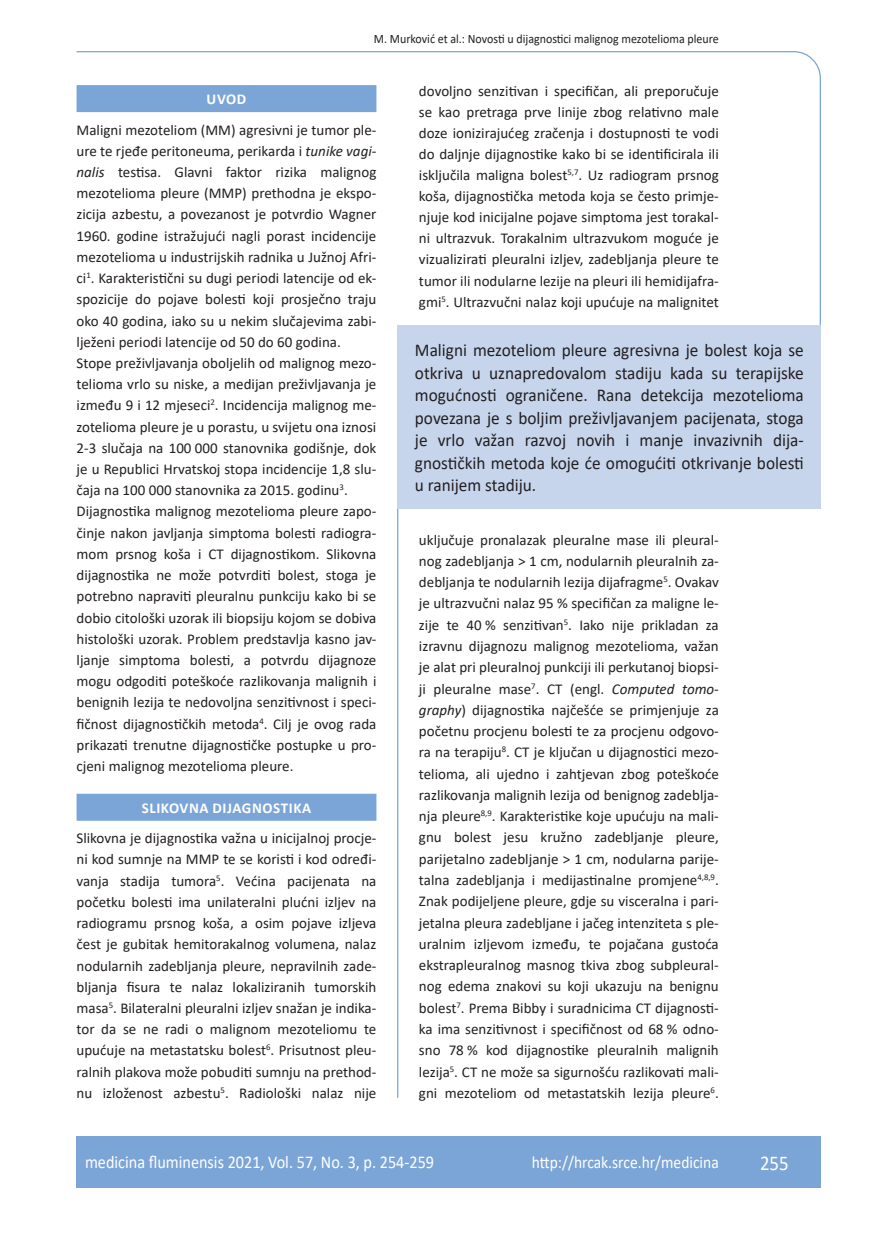
<style>
.page{position:relative;width:872px;height:1234px;background:#fff}
.page>*{position:absolute;margin:0;border:0;box-sizing:border-box;transform-origin:0 0}
.t1{font:21px "Calibri";color:#fff;scale:.9 1}
.anterfile{font:18px/22.5px "Calibri";color:#231f20;text-align:justify;scale:.96 1}
.t2{font:18px "Calibri";color:#fff;scale:.9 1}
.t3{font:17.25px "Calibri";color:#fff;scale:.9 1}
.osnovni_tekst{font:15px/21.1px "Calibri";color:#231f20;text-align:justify}
.naslov_ruler{font:700 15px "Calibri";letter-spacing:.04em;color:#fff}
.glava{font:12.75px "Calibri";color:#231f20;scale:.94 1}
.s1{font-style:italic}
</style>
<div class="page">
<svg style="left:76px;top:51px;width:745px;height:275px"></svg>
<hr style="left:397px;top:508px;width:1px;height:589px;background:#7ca5d7">
<div style="left:77px;top:1135px;width:744px;height:51px;background:#7ca5d7"></div>
<div style="left:77px;top:85px;width:299px;height:27px;background:#7ca5d7"></div>
<div style="left:77px;top:793px;width:299px;height:27px;background:#7ca5d7"></div>
<div style="left:398px;top:325px;width:423px;height:184px;background:#c6d5ec"></div>
<p class="glava" style="left:374px;top:29px;width:368px">M. Murković et al.: Novosti u dijagnostici malignog mezotelioma pleure</p>
<p class="naslov_ruler" style="left:207px;top:88px;width:41px">UVOD</p>
<p class="osnovni_tekst" style="left:77px;top:119px;width:301px">Maligni mezoteliom (MM) agresivni je tumor ple&shy;ure te rjeđe peritoneuma, perikarda i <span class="s1">tunike vagi&shy;nalis</span> testisa. Glavni faktor rizika malignog mezotelioma pleure (MMP) prethodna je ekspo&shy;zicija azbestu, a povezanost je potvrdio Wagner 1960. godine istražujući nagli porast incidencije mezotelioma u industrijskih radnika u Južnoj Afri&shy;ci<sup>1</sup>. Karakteristični su dugi periodi latencije od ek&shy;spozicije do pojave bolesti koji prosječno traju oko 40 godina, iako su u nekim slučajevima zabi&shy;lježeni periodi latencije od 50 do 60 godina.</p>
<p class="osnovni_tekst" style="left:77px;top:352px;width:301px">Stope preživljavanja oboljelih od malignog mezo&shy;telioma vrlo su niske, a medijan preživljavanja je između 9 i 12 mjeseci<sup>2</sup>. Incidencija malignog me&shy;zotelioma pleure je u porastu, u svijetu ona iznosi 2-3 slučaja na 100 000 stanovnika godišnje, dok je u Republici Hrvatskoj stopa incidencije 1,8 slu&shy;čaja na 100 000 stanovnika za 2015. godinu<sup>3</sup>.</p>
<p class="osnovni_tekst" style="left:77px;top:500px;width:301px">Dijagnostika malignog mezotelioma pleure zapo&shy;činje nakon javljanja simptoma bolesti radiogra&shy;mom prsnog koša i CT dijagnostikom. Slikovna dijagnostika ne može potvrditi bolest, stoga je potrebno napraviti pleuralnu punkciju kako bi se dobio citološki uzorak ili biopsiju kojom se dobiva histološki uzorak. Problem predstavlja kasno jav&shy;ljanje simptoma bolesti, a potvrdu dijagnoze mogu odgoditi poteškoće razlikovanja malignih i benignih lezija te nedovoljna senzitivnost i speci&shy;fičnost dijagnostičkih metoda<sup>4</sup>. Cilj je ovog rada prikazati trenutne dijagnostičke postupke u pro&shy;cjeni malignog mezotelioma pleure.</p>
<p class="naslov_ruler" style="left:142px;top:796px;width:171px">SLIKOVNA DIJAGNOSTIKA</p>
<p class="osnovni_tekst" style="left:77px;top:827px;width:301px">Slikovna je dijagnostika važna u inicijalnoj procje&shy;ni kod sumnje na MMP te se koristi i kod određi&shy;vanja stadija tumora<sup>5</sup>. Većina pacijenata na početku bolesti ima unilateralni plućni izljev na radiogramu prsnog koša, a osim pojave izljeva čest je gubitak hemitorakalnog volumena, nalaz nodularnih zadebljanja pleure, nepravilnih zade&shy;bljanja fisura te nalaz lokaliziranih tumorskih masa<sup>5</sup>. Bilateralni pleuralni izljev snažan je indika&shy;tor da se ne radi o malignom mezoteliomu te upućuje na metastatsku bolest<sup>6</sup>. Prisutnost pleu&shy;ralnih plakova može pobuditi sumnju na prethod&shy;nu izloženost azbestu<sup>5</sup>. Radiološki nalaz nije</p>
<p class="osnovni_tekst" style="left:419px;top:80px;width:301px">dovoljno senzitivan i specifičan, ali preporučuje se kao pretraga prve linije zbog relativno male doze ionizirajućeg zračenja i dostupnosti te vodi do daljnje dijagnostike kako bi se identificirala ili isključila maligna bolest<sup>5,7</sup>. Uz radiogram prsnog koša, dijagnostička metoda koja se često primje&shy;njuje kod inicijalne pojave simptoma jest torakal&shy;ni ultrazvuk. Torakalnim ultrazvukom moguće je vizualizirati pleuralni izljev, zadebljanja pleure te tumor ili nodularne lezije na pleuri ili hemidijafra&shy;gmi<sup>5</sup>. Ultrazvučni nalaz koji upućuje na malignitet</p>
<p class="anterfile" style="left:415px;top:338px;width:407px">Maligni mezoteliom pleure agresivna je bolest koja se otkriva u uznapredovalom stadiju kada su terapijske mogućnosti ograničene. Rana detekcija mezotelioma povezana je s boljim preživljavanjem pacijenata, stoga je vrlo važan razvoj novih i manje invazivnih dija&shy;gnostičkih metoda koje će omogućiti otkrivanje bolesti u ranijem stadiju.</p>
<p class="osnovni_tekst" style="left:419px;top:528px;width:301px">uključuje pronalazak pleuralne mase ili pleural&shy;nog zadebljanja &gt; 1 cm, nodularnih pleuralnih za&shy;debljanja te nodularnih lezija dijafragme<sup>5</sup>. Ovakav je ultrazvučni nalaz 95 % specifičan za maligne le&shy;zije te 40 % senzitivan<sup>5</sup>. Iako nije prikladan za izravnu dijagnozu malignog mezotelioma, važan je alat pri pleuralnoj punkciji ili perkutanoj biopsi&shy;ji pleuralne mase<sup>7</sup>. CT (engl. <span class="s1">Computed tomo&shy;graphy</span>) dijagnostika najčešće se primjenjuje za početnu procjenu bolesti te za procjenu odgovo&shy;ra na terapiju<sup>8</sup>. CT je ključan u dijagnostici mezo&shy;telioma, ali ujedno i zahtjevan zbog poteškoće razlikovanja malignih lezija od benignog zadeblja&shy;nja pleure<sup>8,9</sup>. Karakteristike koje upućuju na mali&shy;gnu bolest jesu kružno zadebljanje pleure, parijetalno zadebljanje &gt; 1 cm, nodularna parije&shy;talna zadebljanja i medijastinalne promjene<sup>4,8,9</sup>.<br>Znak podijeljene pleure, gdje su visceralna i pari&shy;jetalna pleura zadebljane i jačeg intenziteta s ple&shy;uralnim izljevom između, te pojačana gustoća ekstrapleuralnog masnog tkiva zbog subpleural&shy;nog edema znakovi su koji ukazuju na benignu bolest<sup>7</sup>. Prema Bibby i suradnicima CT dijagnosti&shy;ka ima senzitivnost i specifičnost od 68 % odno&shy;sno 78 % kod dijagnostike pleuralnih malignih lezija<sup>5</sup>. CT ne može sa sigurnošću razlikovati mali&shy;gni mezoteliom od metastatskih lezija pleure<sup>6</sup>.</p>
<p class="t2" style="left:85px;top:1149px;width:389px">medicina fluminensis 2021, Vol. 57, No. 3, p. 254-259</p>
<p class="t3" style="left:532px;top:1150px;width:209px">http://hrcak.srce.hr/medicina</p>
<p class="t1" style="left:760px;top:1147px;width:33px">255</p>
</div>
